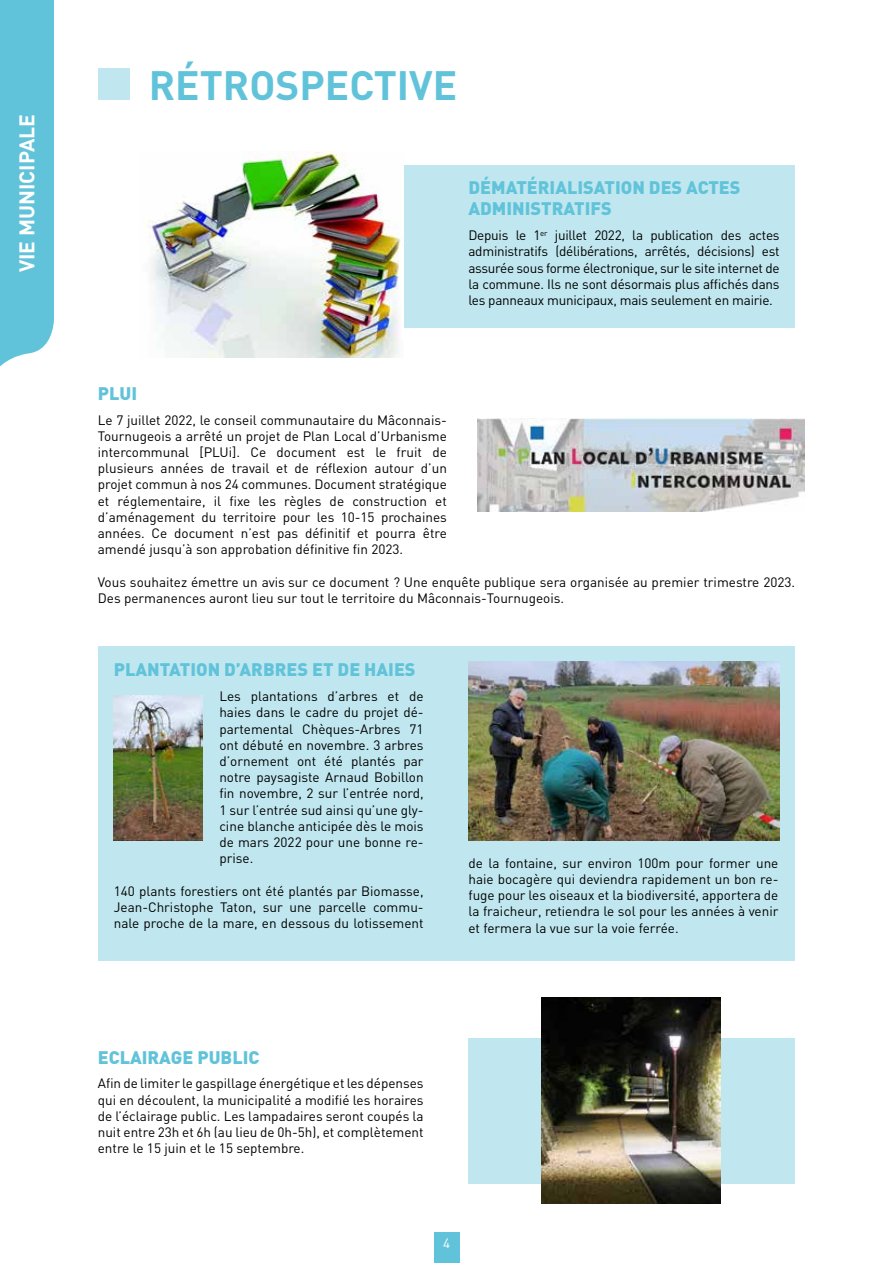
<style>
.page{position:relative;width:893px;height:1263px;background:#fff}
.page>*{position:absolute;margin:0;border:0;box-sizing:border-box;transform-origin:0 0}
.t1{font:700 40.5px "DIN";color:#61c3d9}
.t2{font:700 21px "DIN";color:#fff}
.t3{font:900 18px/21.6px "DIN";color:#61c3d9}
.t4{font:13.5px/16.2px "DIN";color:#000;text-align:justify}
.t5{font:13.5px "DIN";color:#fff}
</style>
<div class="page">
<div style="left:0;top:0;width:54px;height:367px;background:#61c3d9"></div>
<div style="left:434px;top:1232px;width:26px;height:31px;background:#61c3d9"></div>
<div style="left:468px;top:1038px;width:326px;height:145px;background:#c0e7ef"></div>
<div style="left:98px;top:68px;width:32px;height:32px;background:#c0e7ef"></div>
<div style="left:218px;top:165px;width:577px;height:163px;background:#c0e7ef"></div>
<div style="left:98px;top:646px;width:696px;height:315px;background:#c0e7ef"></div>
<img style="left:143px;top:151px;width:261px;height:207px">
<img style="left:478px;top:418px;width:326px;height:93px">
<img style="left:468px;top:661px;width:312px;height:179px">
<img style="left:114px;top:695px;width:88px;height:145px">
<img style="left:542px;top:997px;width:179px;height:207px">
<h2 class="t2" style="left:13px;top:272px;width:160px;rotate:-90deg">VIE MUNICIPALE</h2>
<h1 class="t1" style="left:149px;top:58px;width:310px">RÉTROSPECTIVE</h1>
<h3 class="t3" style="left:468px;top:175px;width:274px">DÉMATÉRIALISATION DES ACTES<br>ADMINISTRATIFS</h3>
<p class="t4" style="left:468px;top:227px;width:313px">Depuis le 1<sup>er</sup> juillet 2022, la publication des actes administratifs (délibérations, arrêtés, décisions) est assurée sous forme électronique, sur le site internet de la commune. Ils ne sont désormais plus affichés dans les panneaux municipaux, mais seulement en mairie.</p>
<h3 class="t3" style="left:98px;top:382px;width:41px">PLUI</h3>
<p class="t4" style="left:98px;top:411px;width:351px">Le 7 juillet 2022, le conseil communautaire du Mâconnais-Tournugeois a arrêté un projet de Plan Local d’Urbanisme intercommunal [PLUi]. Ce document est le fruit de plusieurs années de travail et de réflexion autour d’un projet commun à nos 24 communes. Document stratégique et réglementaire, il fixe les règles de construction et d’aménagement du territoire pour les 10-15 prochaines années. Ce document n’est pas définitif et pourra être amendé jusqu’à son approbation définitive fin 2023.</p>
<p class="t4" style="left:98px;top:573px;width:699px">Vous souhaitez émettre un avis sur ce document ? Une enquête publique sera organisée au premier trimestre 2023.<br>Des permanences auront lieu sur tout le territoire du Mâconnais-Tournugeois.</p>
<h3 class="t3" style="left:114px;top:658px;width:303px">PLANTATION D’ARBRES ET DE HAIES</h3>
<p class="t4" style="left:219px;top:688px;width:206px">Les plantations d’arbres et de haies dans le cadre du projet dé&shy;partemental Chèques-Arbres 71 ont débuté en novembre. 3 arbres d’ornement ont été plantés par notre paysagiste Arnaud Bobillon fin novembre, 2 sur l’entrée nord, 1 sur l’entrée sud ainsi qu’une gly&shy;cine blanche anticipée dès le mois de mars 2022 pour une bonne re&shy;prise.</p>
<p class="t4" style="left:114px;top:882px;width:311px">140 plants forestiers ont été plantés par Biomasse, Jean-Christophe Taton, sur une parcelle commu&shy;nale proche de la mare, en dessous du lotissement</p>
<p class="t4" style="left:468px;top:854px;width:311px">de la fontaine, sur environ 100m pour former une haie bocagère qui deviendra rapidement un bon re&shy;fuge pour les oiseaux et la biodiversité, apportera de la fraicheur, retiendra le sol pour les années à venir et fermera la vue sur la voie ferrée.</p>
<h3 class="t3" style="left:98px;top:1045px;width:163px">ECLAIRAGE PUBLIC</h3>
<p class="t4" style="left:98px;top:1075px;width:327px">Afin de limiter le gaspillage énergétique et les dépenses qui en découlent, la municipalité a modifié les horaires de l’éclairage public. Les lampadaires seront coupés la nuit entre 23h et 6h (au lieu de 0h-5h), et complètement entre le 15 juin et le 15 septembre.</p>
<p class="t5" style="left:443px;top:1235px;width:9px">4</p>
</div>
